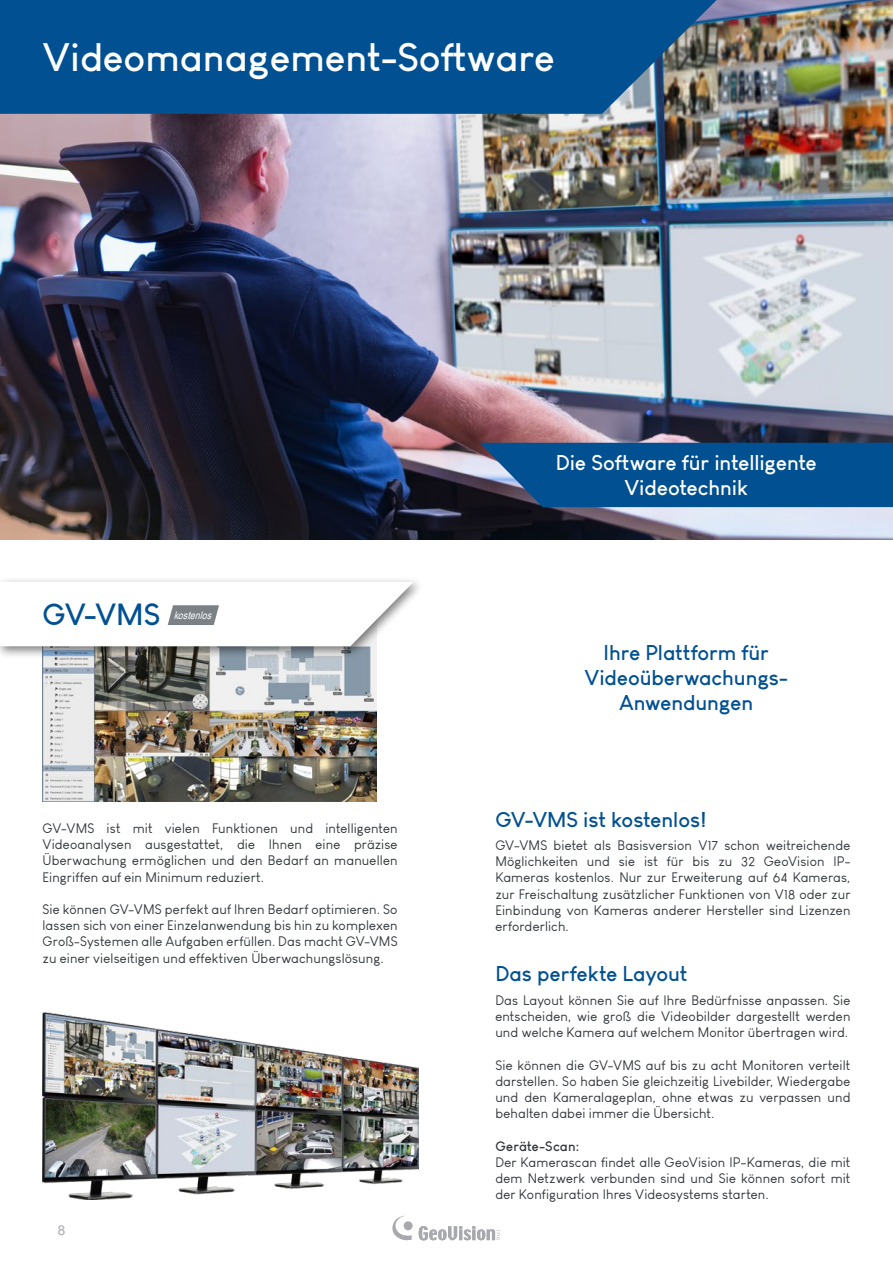
<style>
.page{position:relative;width:893px;height:1263px;background:#fff}
.page>*{position:absolute;margin:0;border:0;box-sizing:border-box;transform-origin:0 0}
.t1{font:700 39px "Louis George Cafe";color:#fff}
.t2{font:700 30px "Louis George Cafe";color:#005092}
.t3{font:700 21px/25.2px "Louis George Cafe";color:#005092;text-align:center}
.t4{font:700 21px/25.2px "Louis George Cafe";letter-spacing:-.005em;color:#fff;text-align:center}
.t5{font:13.5px/16.2px "Louis George Cafe";letter-spacing:.01em;color:#30353a;text-align:justify}
.t6{font:700 13.5px "Louis George Cafe";letter-spacing:.015em;color:#30353a}
.t7{font:13.5px "Arial";color:#a8a9af}
.t8{font:italic 10.5px "Arial Narrow";color:#fff}
</style>
<div class="page">
<svg style="left:392px;top:1216px;width:20px;height:25px"></svg>
<div style="left:404px;top:1221px;width:9px;height:9px;background:#a8a9af;border-radius:50%"></div>
<svg style="left:419px;top:1226px;width:82px;height:14px"></svg>
<img style="left:0;top:0;width:893px;height:539px">
<svg style="left:479px;top:443px;width:414px;height:64px;background:#09518f"></svg>
<svg style="left:0;top:0;width:717px;height:114px;background:#0a5490"></svg>
<img style="left:43px;top:1012px;width:375px;height:187px">
<img style="left:43px;top:659px;width:333px;height:143px">
<div style="left:0;top:575px;width:424px;height:84px;background:#000;opacity:.5"></div>
<svg style="left:0;top:582px;width:413px;height:64px"></svg>
<h1 class="t1" style="left:43px;top:32px;width:514px">Videomanagement-Software</h1>
<h2 class="t2" style="left:43px;top:595px;width:119px">GV-VMS</h2>
<p class="t8" style="left:174px;top:607px;width:43px">kostenlos</p>
<p class="t5" style="left:43px;top:820px;width:357px">GV-VMS ist mit vielen Funktionen und intelligenten Videoanalysen ausgestattet, die Ihnen eine präzise Überwachung ermöglichen und den Bedarf an manuellen Eingriffen auf ein Minimum reduziert.</p>
<p class="t5" style="left:43px;top:901px;width:357px">Sie können GV-VMS perfekt auf Ihren Bedarf optimieren. So lassen sich von einer Einzelanwendung bis hin zu komplexen Groß-Systemen alle Aufgaben erfüllen. Das macht GV-VMS zu einer vielseitigen und effektiven Überwachungslösung.</p>
<p class="t7" style="left:58px;top:1220px;width:9px">8</p>
<h3 class="t4" style="left:556px;top:449px;width:263px">Die Software für intelligente<br>Videotechnik</h3>
<h3 class="t3" style="left:585px;top:639px;width:205px">Ihre Plattform für<br>Videoüberwachungs-<br>Anwendungen</h3>
<h3 class="t3" style="left:495px;top:806px;width:213px">GV-VMS ist kostenlos!</h3>
<p class="t5" style="left:495px;top:837px;width:357px">GV-VMS bietet als Basisversion V17 schon weitreichende Möglichkeiten und sie ist für bis zu 32 GeoVision IP-Kameras kostenlos. Nur zur Erweiterung auf 64 Kameras, zur Freischaltung zusätzlicher Funktionen von V18 oder zur Einbindung von Kameras anderer Hersteller sind Lizenzen erforderlich.</p>
<h3 class="t3" style="left:495px;top:961px;width:193px">Das perfekte Layout</h3>
<p class="t5" style="left:495px;top:992px;width:357px">Das Layout können Sie auf Ihre Bedürfnisse anpassen. Sie entscheiden, wie groß die Videobilder dargestellt werden und welche Kamera auf welchem Monitor übertragen wird.</p>
<p class="t5" style="left:495px;top:1057px;width:357px">Sie können die GV-VMS auf bis zu acht Monitoren verteilt darstellen. So haben Sie gleichzeitig Livebilder, Wiedergabe und den Kameralageplan, ohne etwas zu verpassen und behalten dabei immer die Übersicht.</p>
<p class="t6" style="left:495px;top:1137px;width:85px">Geräte-Scan:</p>
<p class="t5" style="left:495px;top:1154px;width:357px">Der Kamerascan findet alle GeoVision IP-Kameras, die mit dem Netzwerk verbunden sind und Sie können sofort mit der Konfiguration Ihres Videosystems starten.</p>
</div>
